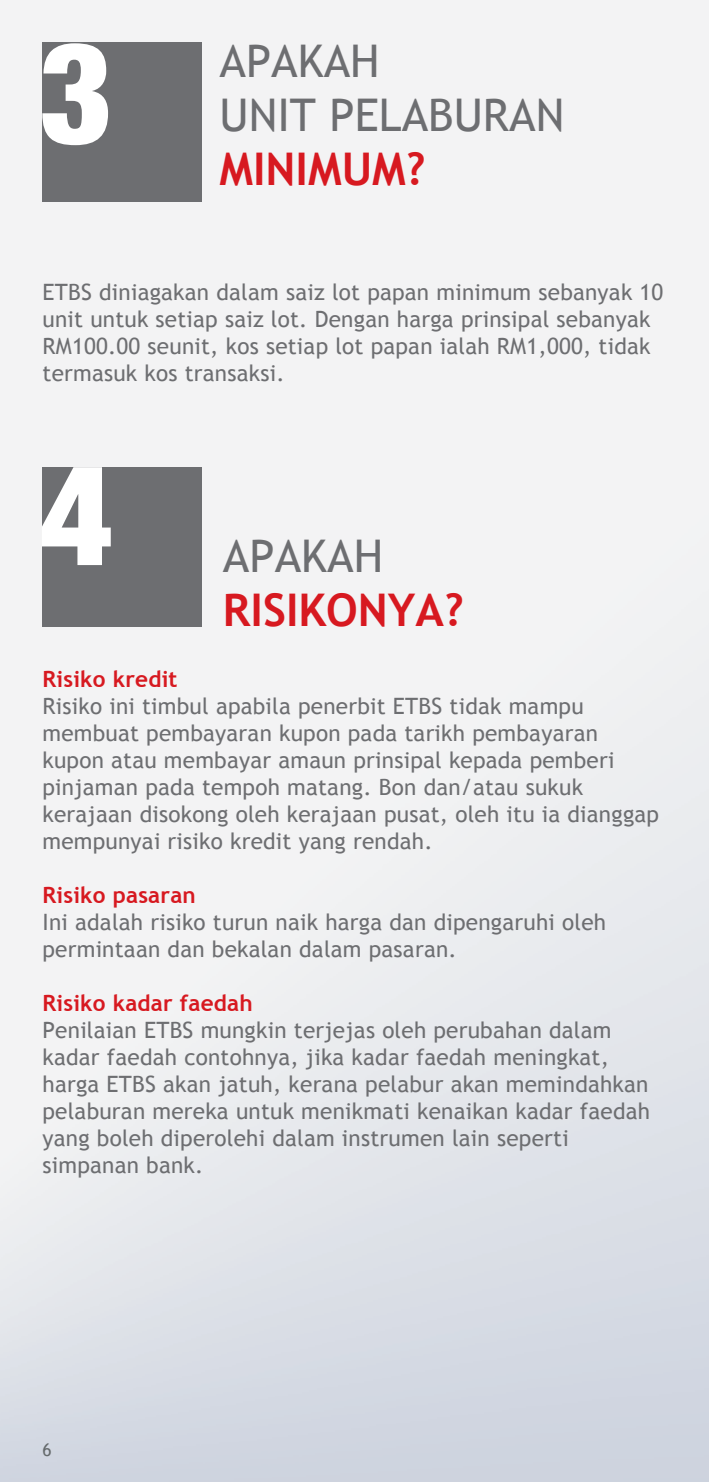
<style>
.page{position:relative;width:709px;height:1482px;background:#fff}
.page>*{position:absolute;margin:0;border:0;box-sizing:border-box;transform-origin:0 0}
.t1{font:45px/54px "Trebuchet MS";color:#6d6e71}
.t2{font:700 45px "Trebuchet MS";color:#d71920}
.t3{font:22.5px/27px "Trebuchet MS";letter-spacing:.01em;color:#6d6e71}
.t4{font:700 22.5px "Trebuchet MS";letter-spacing:.01em;color:#d71920}
.t5{font:17.5px "Trebuchet MS";color:#656a6c}
</style>
<div class="page">
<div style="left:42px;top:43px;width:160px;height:159px;background:#6d6e71"></div>
<svg style="left:42px;top:43px;width:66px;height:102px"></svg>
<div style="left:42px;top:467px;width:160px;height:159px;background:#6d6e71"></div>
<svg style="left:42px;top:467px;width:69px;height:98px"></svg>
<h1 class="t1" style="left:219px;top:34px;width:346px">APAKAH<br>UNIT PELABURAN</h1>
<h1 class="t2" style="left:219px;top:140px;width:207px">MINIMUM?</h1>
<p class="t3" style="left:43px;top:279px;width:622px">ETBS diniagakan dalam saiz lot papan minimum sebanyak 10 unit untuk setiap saiz lot. Dengan harga prinsipal sebanyak RM100.00 seunit, kos setiap lot papan ialah RM1,000, tidak termasuk kos transaksi.</p>
<h1 class="t1" style="left:223px;top:530px;width:162px">APAKAH</h1>
<h1 class="t2" style="left:223px;top:582px;width:242px">RISIKONYA?</h1>
<p class="t4" style="left:43px;top:665px;width:136px">Risiko kredit</p>
<p class="t3" style="left:43px;top:692px;width:618px">Risiko ini timbul apabila penerbit ETBS tidak mampu membuat pembayaran kupon pada tarikh pembayaran kupon atau membayar amaun prinsipal kepada pemberi pinjaman pada tempoh matang. Bon dan/atau sukuk kerajaan disokong oleh kerajaan pusat, oleh itu ia dianggap mempunyai risiko kredit yang rendah.</p>
<p class="t4" style="left:43px;top:881px;width:155px">Risiko pasaran</p>
<p class="t3" style="left:43px;top:908px;width:565px">Ini adalah risiko turun naik harga dan dipengaruhi oleh permintaan dan bekalan dalam pasaran.</p>
<p class="t4" style="left:43px;top:989px;width:212px">Risiko kadar faedah</p>
<p class="t3" style="left:43px;top:1016px;width:609px">Penilaian ETBS mungkin terjejas oleh perubahan dalam kadar faedah contohnya, jika kadar faedah meningkat, harga ETBS akan jatuh, kerana pelabur akan memindahkan pelaburan mereka untuk menikmati kenaikan kadar faedah yang boleh diperolehi dalam instrumen lain seperti simpanan bank.</p>
<p class="t5" style="left:43px;top:1439px;width:11px">6</p>
</div>
